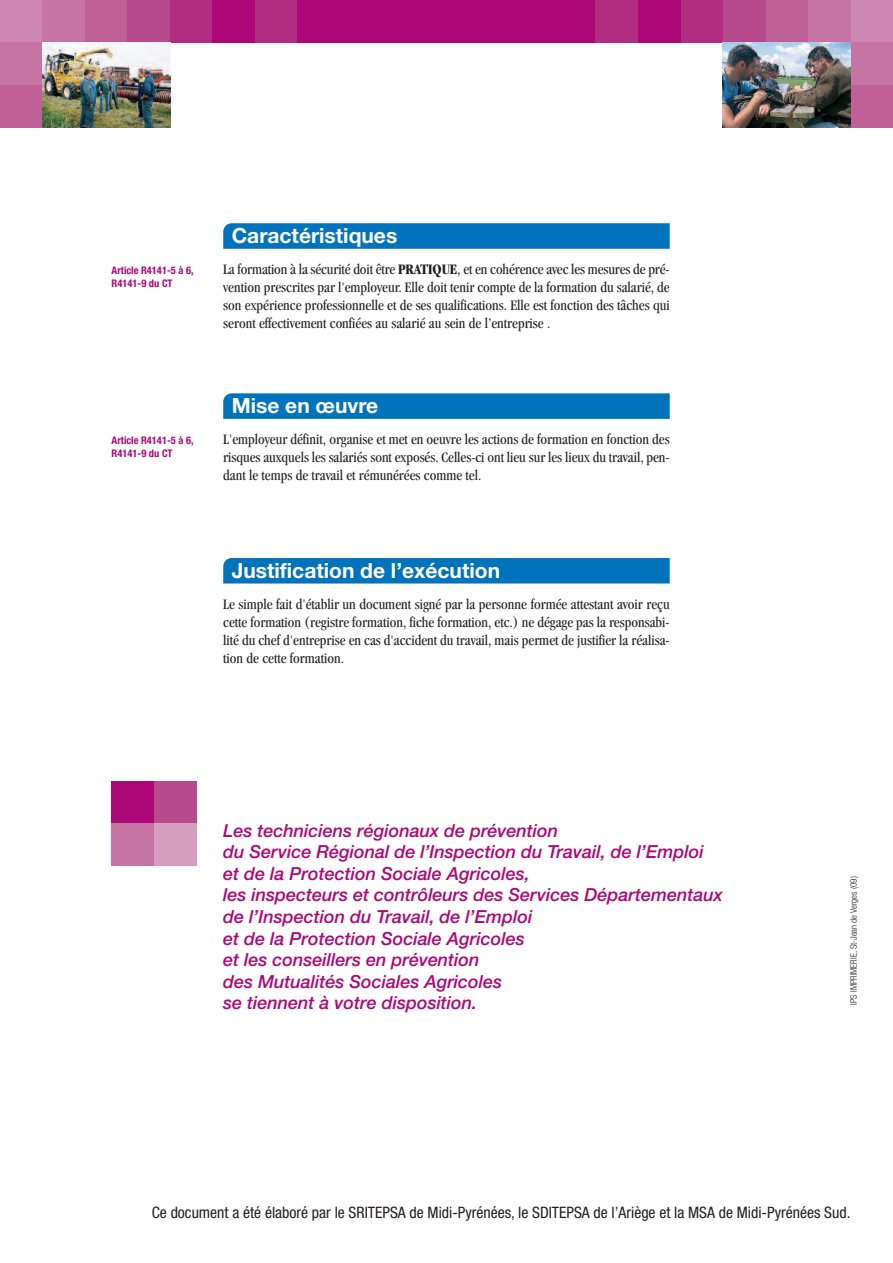
<style>
.page{position:relative;width:893px;height:1263px;background:#fff}
.page>*{position:absolute;margin:0;border:0;box-sizing:border-box;transform-origin:0 0}
.t1{font:700 21px "Helvetica Neue";color:#fff}
.t2{font:italic 500 18px/21.6px "Helvetica Neue";color:#ac0777}
.t3{font:condensed 15.75px "Helvetica Neue";color:#231f20}
.t4{font:condensed 15px/18px "Garamond";color:#231f20;text-align:justify}
.t5{font:700 condensed 10.5px/12.6px "Helvetica Neue";color:#ac0777}
.t6{font:300 condensed 9px "Helvetica Neue";color:#231f20}
.s1{font-weight:700}
</style>
<div class="page">
<div style="left:850px;top:0;width:43px;height:43px;background:#cd88b1"></div>
<div style="left:850px;top:43px;width:43px;height:42px;background:#c674a4"></div>
<div style="left:850px;top:85px;width:43px;height:43px;background:#bf6098"></div>
<div style="left:808px;top:0;width:42px;height:43px;background:#c674a4"></div>
<div style="left:765px;top:0;width:43px;height:43px;background:#bf6098"></div>
<div style="left:723px;top:0;width:42px;height:43px;background:#b74a8c"></div>
<div style="left:680px;top:0;width:43px;height:43px;background:#b22d82"></div>
<div style="left:638px;top:0;width:42px;height:43px;background:#ac0777"></div>
<div style="left:595px;top:0;width:43px;height:43px;background:#b22d82"></div>
<img style="left:723px;top:43px;width:127px;height:85px">
<div style="left:0;top:0;width:43px;height:43px;background:#cd88b1"></div>
<div style="left:43px;top:0;width:42px;height:43px;background:#c674a4"></div>
<div style="left:85px;top:0;width:43px;height:43px;background:#bf6098"></div>
<div style="left:128px;top:0;width:42px;height:43px;background:#b74a8c"></div>
<div style="left:170px;top:0;width:43px;height:43px;background:#b22d82"></div>
<div style="left:213px;top:0;width:42px;height:43px;background:#ac0777"></div>
<div style="left:255px;top:0;width:43px;height:43px;background:#b22d82"></div>
<div style="left:298px;top:0;width:297px;height:43px;background:#ac0777"></div>
<div style="left:0;top:43px;width:43px;height:42px;background:#c674a4"></div>
<div style="left:0;top:85px;width:43px;height:43px;background:#bf6098"></div>
<img style="left:43px;top:43px;width:127px;height:85px">
<svg style="left:223px;top:223px;width:447px;height:26px;background:#0575bd"></svg>
<svg style="left:223px;top:393px;width:447px;height:26px;background:#0575bd"></svg>
<div style="left:223px;top:558px;width:447px;height:25px;background:#0073bc"></div>
<div style="left:112px;top:781px;width:42px;height:43px;background:#ac0777"></div>
<div style="left:154px;top:781px;width:43px;height:43px;background:#b74a8c"></div>
<div style="left:112px;top:824px;width:42px;height:42px;background:#c674a4"></div>
<div style="left:154px;top:824px;width:43px;height:42px;background:#d69ebf"></div>
<p class="t5" style="left:112px;top:265px;width:83px">Article R4141-5 à 6,<br>R4141-9 du CT</p>
<p class="t5" style="left:112px;top:435px;width:83px">Article R4141-5 à 6,<br>R4141-9 du CT</p>
<h1 class="t1" style="left:232px;top:228px;width:167px">Caractéristiques</h1>
<p class="t4" style="left:223px;top:262px;width:448px">La formation à la sécurité doit être <span class="s1">PRATIQUE</span>, et en cohérence avec les mesures de pré&shy;vention prescrites par l'employeur. Elle doit tenir compte de la formation du salarié, de son expérience professionnelle et de ses qualifications. Elle est fonction des tâches qui seront effectivement confiées au salarié au sein de l’entreprise .</p>
<h1 class="t1" style="left:232px;top:398px;width:148px">Mise en œuvre</h1>
<p class="t4" style="left:223px;top:432px;width:448px">L'employeur définit, organise et met en oeuvre les actions de formation en fonction des risques auxquels les salariés sont exposés. Celles-ci ont lieu sur les lieux du travail, pen&shy;dant le temps de travail et rémunérées comme tel.</p>
<h1 class="t1" style="left:232px;top:563px;width:270px">Justification de l’exécution</h1>
<p class="t4" style="left:223px;top:596px;width:448px">Le simple fait d'établir un document signé par la personne formée attestant avoir reçu cette formation (registre formation, fiche formation, etc.) ne dégage pas la responsabi&shy;lité du chef d'entreprise en cas d'accident du travail, mais permet de justifier la réalisa&shy;tion de cette formation.</p>
<p class="t2" style="left:223px;top:821px;width:501px">Les techniciens régionaux de prévention<br>du Service Régional de l’Inspection du Travail, de l’Emploi et de la Protection Sociale Agricoles,<br>les inspecteurs et contrôleurs des Services Départementaux de l’Inspection du Travail, de l’Emploi<br>et de la Protection Sociale Agricoles<br>et les conseillers en prévention<br>des Mutualités Sociales Agricoles<br>se tiennent à votre disposition.</p>
<p class="t6" style="left:850px;top:1004px;width:130px;rotate:-90deg">IPS IMPRIMERIE, St-Jean de Verges (09)</p>
<p class="t3" style="left:152px;top:1206px;width:700px">Ce document a été élaboré par le SRITEPSA de Midi-Pyrénées, le SDITEPSA de l’Ariège et la MSA de Midi-Pyrénées Sud.</p>
</div>
